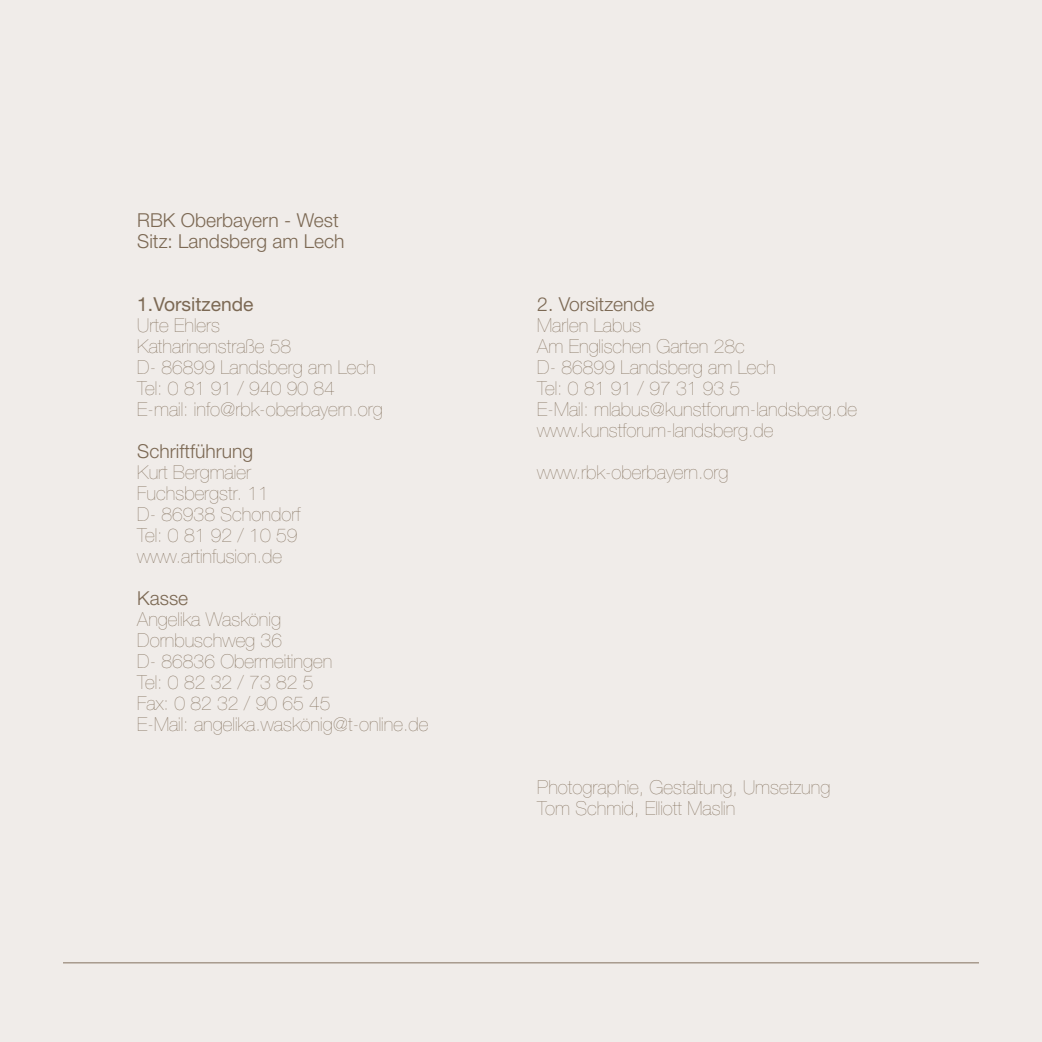
<style>
.page{position:relative;width:1042px;height:1042px;background:#f0ece9}
.page>*{position:absolute;margin:0;border:0;box-sizing:border-box;transform-origin:0 0}
.t1{font:200 19.25px/21px "Helvetica Neue";color:#7c6954}
.t2{font:300 19.25px/21px "Helvetica Neue";color:#7c6954}
.t3{font:19.25px "Helvetica Neue";color:#7c6954}
</style>
<div class="page">
<hr style="left:63px;top:962px;width:916px;height:1px;background:#83715f">
<p class="t2" style="left:137px;top:209px;width:209px">RBK Oberbayern - West<br>Sitz: Landsberg am Lech</p>
<p class="t3" style="left:137px;top:292px;width:118px">1.Vorsitzende</p>
<p class="t1" style="left:137px;top:314px;width:247px">Urte Ehlers<br>Katharinenstraße 58<br>D- 86899 Landsberg am Lech<br>Tel: 0 81 91 / 940 90 84<br>E-mail: info@rbk-oberbayern.org</p>
<p class="t2" style="left:137px;top:440px;width:117px">Schriftführung</p>
<p class="t1" style="left:137px;top:461px;width:164px">Kurt Bergmaier<br>Fuchsbergstr. 11<br>D- 86938 Schondorf<br>Tel: 0 81 92 / 10 59 www.artinfusion.de</p>
<p class="t2" style="left:137px;top:587px;width:52px">Kasse</p>
<p class="t1" style="left:137px;top:608px;width:293px">Angelika Waskönig<br>Dornbuschweg 36<br>D- 86836 Obermeitingen<br>Tel: 0 82 32 / 73 82 5<br>Fax: 0 82 32 / 90 65 45<br>E-Mail: angelika.waskönig@t-online.de</p>
<p class="t2" style="left:537px;top:293px;width:119px">2. Vorsitzende</p>
<p class="t1" style="left:537px;top:314px;width:321px">Marlen Labus<br>Am Englischen Garten 28c<br>D- 86899 Landsberg am Lech<br>Tel: 0 81 91 / 97 31 93 5<br>E-Mail: mlabus@kunstforum-landsberg.de www.kunstforum-landsberg.de</p>
<p class="t1" style="left:537px;top:461px;width:193px">www.rbk-oberbayern.org</p>
<p class="t1" style="left:537px;top:776px;width:295px">Photographie, Gestaltung, Umsetzung<br>Tom Schmid, Elliott Maslin</p>
</div>
